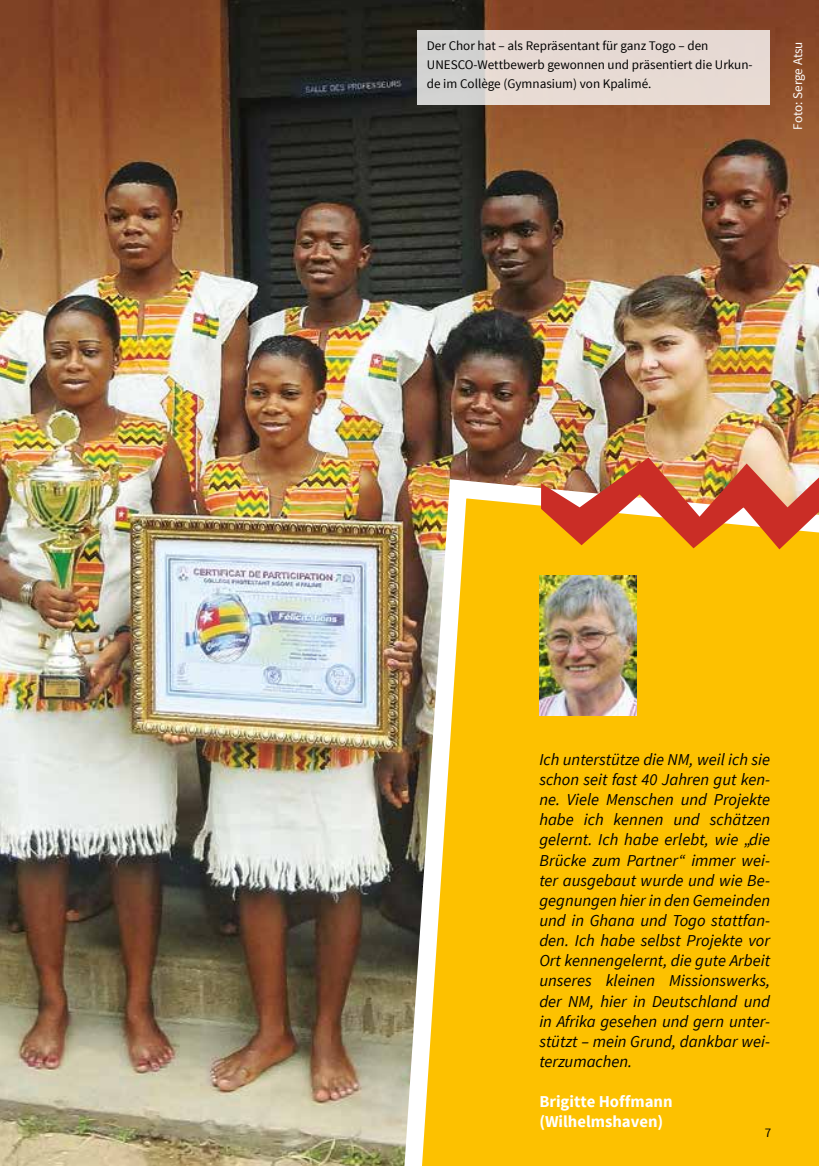
<style>
.page{position:relative;width:819px;height:1166px;background:#fff}
.page>*{position:absolute;margin:0;border:0;box-sizing:border-box;transform-origin:0 0}
.t1{font:italic 16.62px/20.1px "Source Sans Pro";color:#000;text-align:justify}
.t2{font:700 16.62px/20.1px "Source Sans Pro";color:#fff}
.t3{font:13.12px/19.2px "Source Sans Pro";color:#000}
.t4{font:13.12px "Source Sans Pro";letter-spacing:-.005em;color:#fff}
</style>
<div class="page">
<img style="left:0;top:0;width:819px;height:1166px">
<div style="left:417px;top:30px;width:352px;height:75px;background:linear-gradient(to right,#d9d5d2,#ecdcd4)"></div>
<svg style="left:390px;top:470px;width:429px;height:696px;background:#eeba16"></svg>
<img style="left:541px;top:457px;width:278px;height:92px">
<img style="left:539px;top:576px;width:97px;height:140px">
<p class="t3" style="left:427px;top:36px;width:327px">Der Chor hat – als Repräsentant für ganz Togo – den<br>UNESCO-Wettbewerb gewonnen und präsentiert die Urkun&shy;de im Collège (Gymnasium) von Kpalimé.</p>
<p class="t4" style="left:789px;top:130px;width:90px;rotate:-90deg">Foto: Serge Atsu</p>
<p class="t1" style="left:539px;top:749px;width:232px">Ich unterstütze die NM, weil ich sie schon seit fast 40 Jahren gut ken&shy;ne. Viele Menschen und Projekte habe ich kennen und schätzen gelernt. Ich habe erlebt, wie „die Brücke zum Partner“ immer wei&shy;ter ausgebaut wurde und wie Be&shy;gegnungen hier in den Gemeinden und in Ghana und Togo stattfan&shy;den. Ich habe selbst Projekte vor Ort kennengelernt, die gute Arbeit unseres kleinen Missionswerks, der NM, hier in Deutschland und in Afrika gesehen und gern unter&shy;stützt – mein Grund, dankbar wei&shy;terzumachen.</p>
<p class="t2" style="left:539px;top:1092px;width:135px">Brigitte Hoffmann (Wilhelmshaven)</p>
<p class="t3" style="left:764px;top:1123px;width:8px">7</p>
</div>
